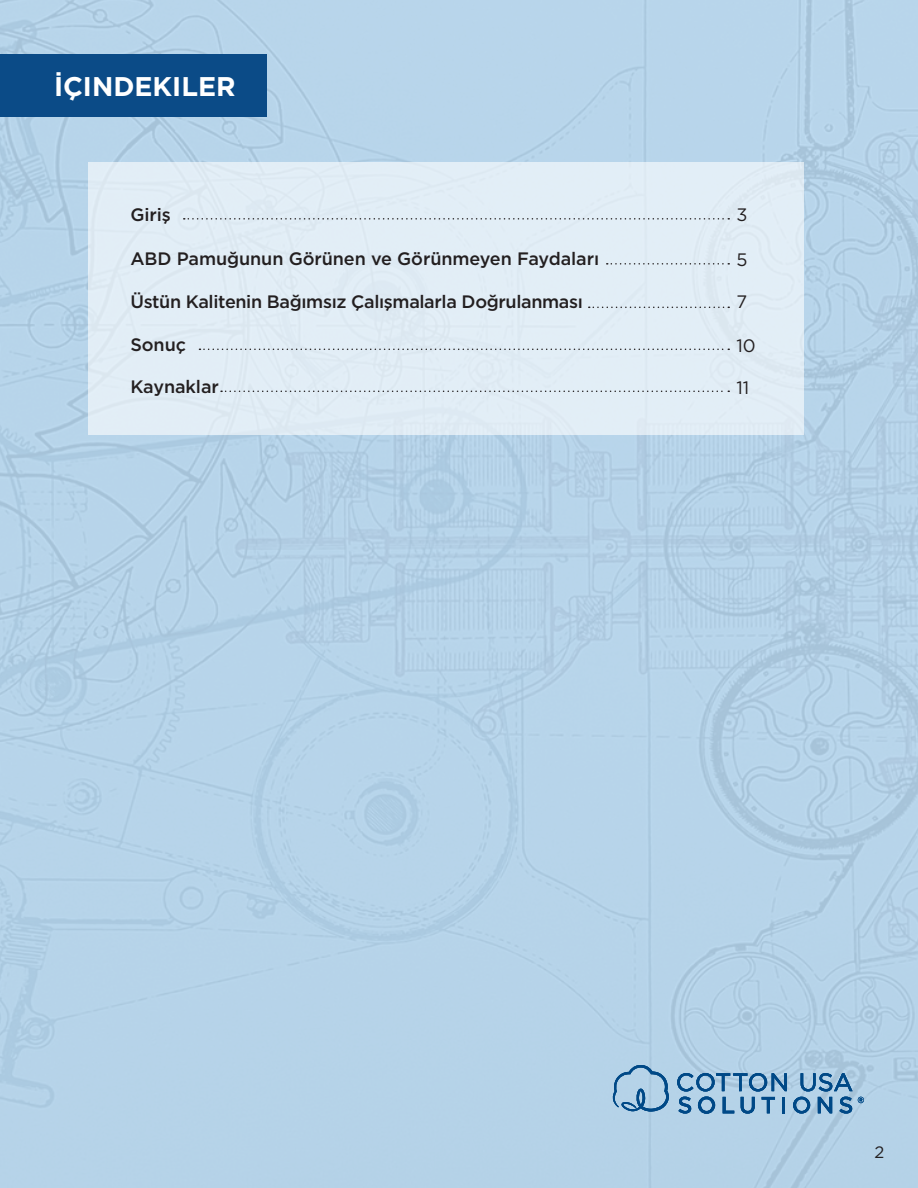
<style>
.page{position:relative;width:918px;height:1188px;background:#fff}
.page>*{position:absolute;margin:0;border:0;box-sizing:border-box;transform-origin:0 0}
.t1{font:700 27px "Gotham";color:#fff}
.t2{font:500 18px "Gotham";letter-spacing:-.02em;color:#231f20}
.t3{font:18px "Gotham";color:#231f20}
.t4{font:16.5px "Gotham";color:#231f20}
</style>
<div class="page">
<img style="left:0;top:0;width:918px;height:1188px">
<div style="left:88px;top:162px;width:716px;height:272px;background:#e2eef6"></div>
<div style="left:0;top:54px;width:267px;height:63px;background:#0b4b87"></div>
<svg style="left:184px;top:218px;width:545px;height:2px"></svg>
<svg style="left:607px;top:263px;width:122px;height:2px"></svg>
<svg style="left:589px;top:307px;width:140px;height:1px"></svg>
<svg style="left:199px;top:349px;width:530px;height:1px"></svg>
<svg style="left:221px;top:391px;width:508px;height:1px"></svg>
<svg style="left:613px;top:1065px;width:56px;height:47px;background:#8bb2d1"></svg>
<svg style="left:677px;top:1073px;width:110px;height:18px;background:#6e9cc1"></svg>
<svg style="left:801px;top:1073px;width:52px;height:18px"></svg>
<svg style="left:678px;top:1097px;width:13px;height:17px"></svg>
<svg style="left:698px;top:1097px;width:17px;height:17px"></svg>
<svg style="left:723px;top:1097px;width:11px;height:16px"></svg>
<svg style="left:741px;top:1097px;width:14px;height:17px"></svg>
<svg style="left:762px;top:1097px;width:13px;height:16px"></svg>
<hr style="left:782px;top:1097px;width:3px;height:16px;background:#004987">
<svg style="left:793px;top:1097px;width:17px;height:17px"></svg>
<svg style="left:818px;top:1097px;width:14px;height:16px"></svg>
<svg style="left:839px;top:1097px;width:13px;height:17px"></svg>
<svg style="left:858px;top:1097px;width:6px;height:6px"></svg>
<p class="t1" style="left:54px;top:69px;width:183px">İÇINDEKILER</p>
<p class="t2" style="left:130px;top:203px;width:42px">Giriş</p>
<p class="t2" style="left:130px;top:246px;width:470px">ABD Pamuğunun Görünen ve Görünmeyen Faydaları</p>
<p class="t2" style="left:130px;top:290px;width:454px">Üstün Kalitenin Bağımsız Çalışmalarla Doğrulanması</p>
<p class="t2" style="left:130px;top:333px;width:57px">Sonuç</p>
<p class="t2" style="left:130px;top:375px;width:90px">Kaynaklar</p>
<p class="t3" style="left:736px;top:204px;width:13px">3</p>
<p class="t3" style="left:736px;top:249px;width:13px">5</p>
<p class="t3" style="left:736px;top:291px;width:12px">7</p>
<p class="t3" style="left:736px;top:334px;width:21px">10</p>
<p class="t3" style="left:736px;top:376px;width:14px">11</p>
<p class="t4" style="left:875px;top:1142px;width:11px">2</p>
</div>
